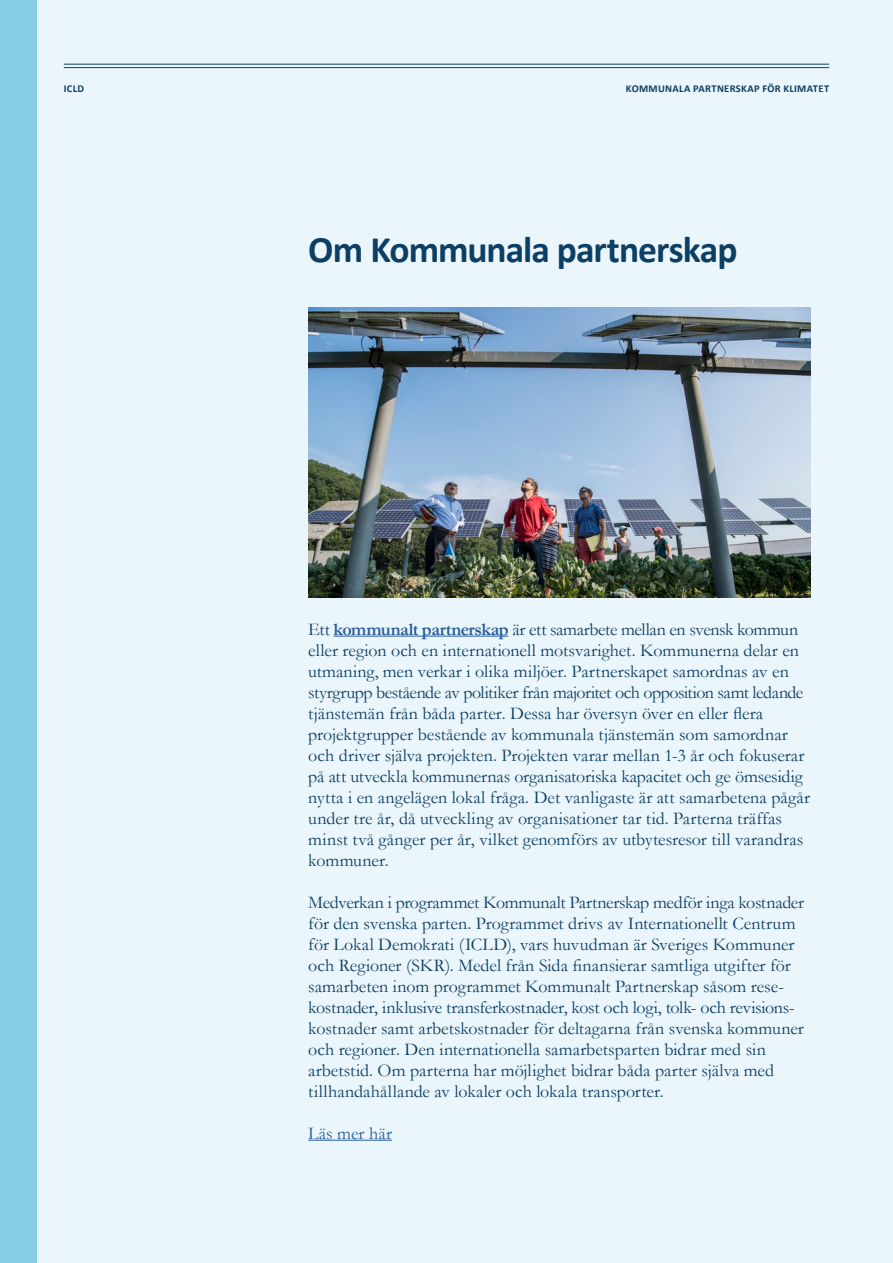
<style>
.page{position:relative;width:893px;height:1263px;background:#eaf6fb}
.page>*{position:absolute;margin:0;border:0;box-sizing:border-box;transform-origin:0 0}
.t1{font:700 37.5px "Calibri";letter-spacing:-.025em;color:#0d3e64}
.t2{font:18px/21px "Garamond";color:#0d3e64}
.t3{font:18px "Garamond";letter-spacing:.005em;color:#275b9b}
.t4{font:700 10.5px "Calibri";letter-spacing:.03em;color:#0d3e64}
.s1{font-weight:700;color:#275b9b}
</style>
<div class="page">
<hr style="left:334px;top:636px;width:174px;height:1px;background:#275b9b">
<hr style="left:308px;top:1140px;width:84px;height:1px;background:#275b9b">
<hr style="left:64px;top:67px;width:765px;height:1px;background:#0d3e64">
<hr style="left:64px;top:64px;width:765px;height:1px;background:#0d3e64">
<div style="left:0;top:0;width:36px;height:1263px;background:#85cee4"></div>
<img style="left:308px;top:307px;width:502px;height:290px">
<p class="t4" style="left:64px;top:81px;width:22px">ICLD</p>
<p class="t4" style="left:626px;top:81px;width:205px">KOMMUNALA PARTNERSKAP FÖR KLIMATET</p>
<h1 class="t1" style="left:308px;top:223px;width:431px">Om Kommunala partnerskap</h1>
<p class="t2" style="left:308px;top:618px;width:503px">Ett <span class="s1">kommunalt partnerskap</span> är ett samarbete mellan en svensk kommun eller region och en internationell motsvarighet. Kommunerna delar en utmaning, men verkar i olika miljöer. Partnerskapet samordnas av en styrgrupp bestående av politiker från majoritet och opposition samt ledande tjänstemän från båda parter. Dessa har översyn över en eller flera projektgrupper bestående av kommunala tjänstemän som samordnar och driver själva projekten. Projekten varar mellan 1-3 år och fokuserar på att utveckla kommunernas organisatoriska kapacitet och ge ömsesidig nytta i en angelägen lokal fråga. Det vanligaste är att samarbetena pågår under tre år, då utveckling av organisationer tar tid. Parterna träffas minst två gånger per år, vilket genomförs av utbytesresor till varandras kommuner.</p>
<p class="t2" style="left:308px;top:891px;width:497px">Medverkan i programmet Kommunalt Partnerskap medför inga kostnader för den svenska parten. Programmet drivs av Internationellt Centrum för Lokal Demokrati (ICLD), vars huvudman är Sveriges Kommuner och Regioner (SKR). Medel från Sida finansierar samtliga utgifter för samarbeten inom programmet Kommunalt Partnerskap såsom rese&shy;kostnader, inklusive transferkostnader, kost och logi, tolk- och revisions&shy;kostnader samt arbetskostnader för deltagarna från svenska kommuner och regioner. Den internationella samarbetsparten bidrar med sin arbetstid. Om parterna har möjlighet bidrar båda parter själva med tillhandahållande av lokaler och lokala transporter.</p>
<p class="t3" style="left:308px;top:1121px;width:85px">Läs mer här</p>
</div>
